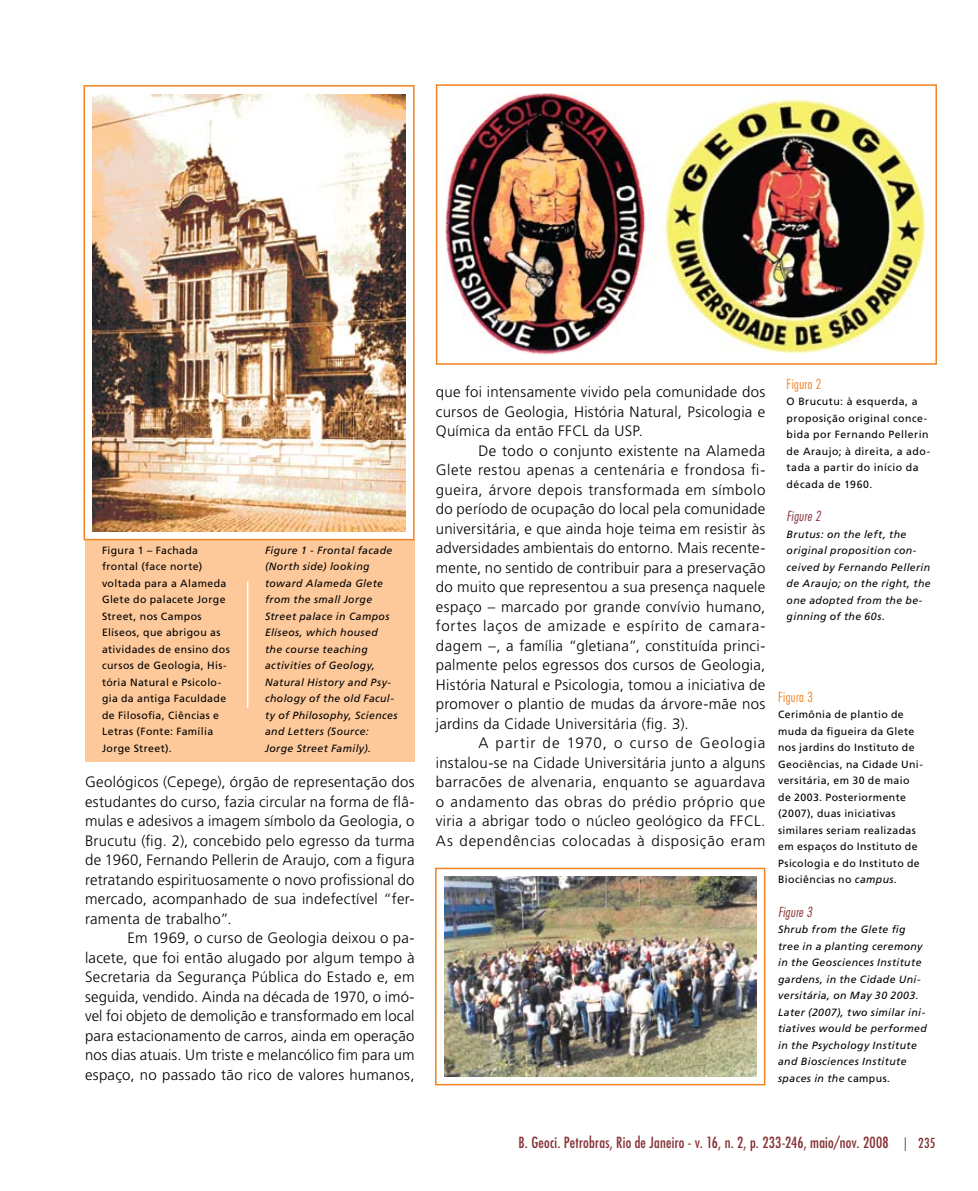
<style>
.page{position:relative;width:978px;height:1191px;background:#fff}
.page>*{position:absolute;margin:0;border:0;box-sizing:border-box;transform-origin:0 0}
.t1{font:300 15px/19.5px "Frutiger LT Std";letter-spacing:.02em;color:#000;text-align:justify}
.t2{font:condensed 15px "Futura Std";letter-spacing:.015em;color:#853135}
.t3{font:300 condensed 13.5px "Futura Std";letter-spacing:.03em;color:#f58220}
.t4{font:italic 300 condensed 13.5px "Futura Std";letter-spacing:.03em;color:#853135}
.t5{font:condensed 13.5px "Futura Std";color:#853135}
.t6{font:10.5px/16.5px "Frutiger LT Std";letter-spacing:.04em;color:#000}
.t7{font:italic 10.5px/16.5px "Frutiger LT Std";letter-spacing:.035em;color:#000}
.s1{font-style:italic}
.s2{font-style:normal}
</style>
<div class="page">
<div style="left:85px;top:540px;width:330px;height:222px;background:#fdc99b"></div>
<hr style="left:247px;top:581px;width:1px;height:127px;background:#fff">
<img style="left:93px;top:94px;width:312px;height:437px">
<div style="left:84px;top:85px;width:331px;height:455px;border:2px solid #f58220"></div>
<img style="left:445px;top:94px;width:481px;height:261px">
<div style="left:436px;top:84px;width:501px;height:281px;border:2px solid #f58220"></div>
<img style="left:444px;top:877px;width:312px;height:199px">
<div style="left:435px;top:867px;width:330px;height:218px;border:2px solid #f58220"></div>
<p class="t6" style="left:102px;top:542px;width:129px">Figura 1 – Fachada frontal (face norte) voltada para a Alameda<br>Glete do palacete Jorge<br>Street, nos Campos<br>Elíseos, que abrigou as atividades de ensino dos cursos de Geologia, His&shy;tória Natural e Psicolo&shy;gia da antiga Faculdade de Filosofia, Ciências e<br>Letras (Fonte: Família<br>Jorge Street).</p>
<p class="t7" style="left:265px;top:542px;width:134px">Figure 1 - Frontal facade (North side) looking toward Alameda Glete from the small Jorge<br>Street palace in Campos<br>Elíseos, which housed the course teaching activities of Geology,<br>Natural History and Psy&shy;chology of the old Facul&shy;ty of Philosophy, Sciences and Letters (Source:<br>Jorge Street Family).</p>
<p class="t1" style="left:85px;top:772px;width:331px">Geológicos (Cepege), órgão de representação dos estudantes do curso, fazia circular na forma de flâ&shy;mulas e adesivos a imagem símbolo da Geologia, o Brucutu (fig. 2), concebido pelo egresso da turma de 1960, Fernando Pellerin de Araujo, com a figura retratando espirituosamente o novo profissional do mercado, acompanhado de sua indefectível “fer&shy;ramenta de trabalho”.</p>
<p class="t1" style="left:85px;top:928px;width:331px;text-indent:43px">Em 1969, o curso de Geologia deixou o pa&shy;lacete, que foi então alugado por algum tempo à Secretaria da Segurança Pública do Estado e, em seguida, vendido. Ainda na década de 1970, o imó&shy;vel foi objeto de demolição e transformado em local para estacionamento de carros, ainda em operação nos dias atuais. Um triste e melancólico fim para um espaço, no passado tão rico de valores humanos,</p>
<p class="t1" style="left:436px;top:382px;width:331px">que foi intensamente vivido pela comunidade dos cursos de Geologia, História Natural, Psicologia e Química da então FFCL da USP.</p>
<p class="t1" style="left:436px;top:441px;width:331px;text-indent:43px">De todo o conjunto existente na Alameda Glete restou apenas a centenária e frondosa fi&shy;gueira, árvore depois transformada em símbolo do período de ocupação do local pela comunidade universitária, e que ainda hoje teima em resistir às adversidades ambientais do entorno. Mais recente&shy;mente, no sentido de contribuir para a preservação do muito que representou a sua presença naquele espaço – marcado por grande convívio humano, fortes laços de amizade e espírito de camara&shy;dagem –, a família “gletiana”, constituída princi&shy;palmente pelos egressos dos cursos de Geologia, História Natural e Psicologia, tomou a iniciativa de promover o plantio de mudas da árvore-mãe nos jardins da Cidade Universitária (fig. 3).</p>
<p class="t1" style="left:436px;top:733px;width:331px;text-indent:43px">A partir de 1970, o curso de Geologia instalou-se na Cidade Universitária junto a alguns barracões de alvenaria, enquanto se aguardava o andamento das obras do prédio próprio que viria a abrigar todo o núcleo geológico da FFCL.<br>As dependências colocadas à disposição eram</p>
<p class="t3" style="left:787px;top:376px;width:36px">Figura 2</p>
<p class="t6" style="left:787px;top:393px;width:145px">O Brucutu: à esquerda, a proposição original conce&shy;bida por Fernando Pellerin de Araujo; à direita, a ado&shy;tada a partir do início da década de 1960.</p>
<p class="t4" style="left:787px;top:508px;width:36px">Figure 2</p>
<p class="t7" style="left:787px;top:526px;width:146px">Brutus: on the left, the original proposition con&shy;ceived by Fernando Pellerin de Araujo; on the right, the one adopted from the be&shy;ginning of the 60s.</p>
<p class="t3" style="left:778px;top:689px;width:36px">Figura 3</p>
<p class="t6" style="left:778px;top:706px;width:146px">Cerimônia de plantio de muda da figueira da Glete nos jardins do Instituto de<br>Geociências, na Cidade Uni&shy;versitária, em 30 de maio de 2003. Posteriormente (2007), duas iniciativas similares seriam realizadas em espaços do Instituto de<br>Psicologia e do Instituto de<br>Biociências no <span class="s1">campus</span>.</p>
<p class="t4" style="left:778px;top:904px;width:36px">Figure 3</p>
<p class="t7" style="left:778px;top:921px;width:150px">Shrub from the Glete fig tree in a planting ceremony in the Geosciences Institute gardens, in the Cidade Uni&shy;versitária, on May 30 2003.<br>Later (2007), two similar ini&shy;tiatives would be performed in the Psychology Institute and Biosciences Institute spaces in the <span class="s2">campus</span>.</p>
<p class="t2" style="left:519px;top:1133px;width:372px">B. Geoci. Petrobras, Rio de Janeiro - v. 16, n. 2, p. 233-246, maio/nov. 2008</p>
<p class="t5" style="left:904px;top:1135px;width:33px">| 235</p>
</div>
